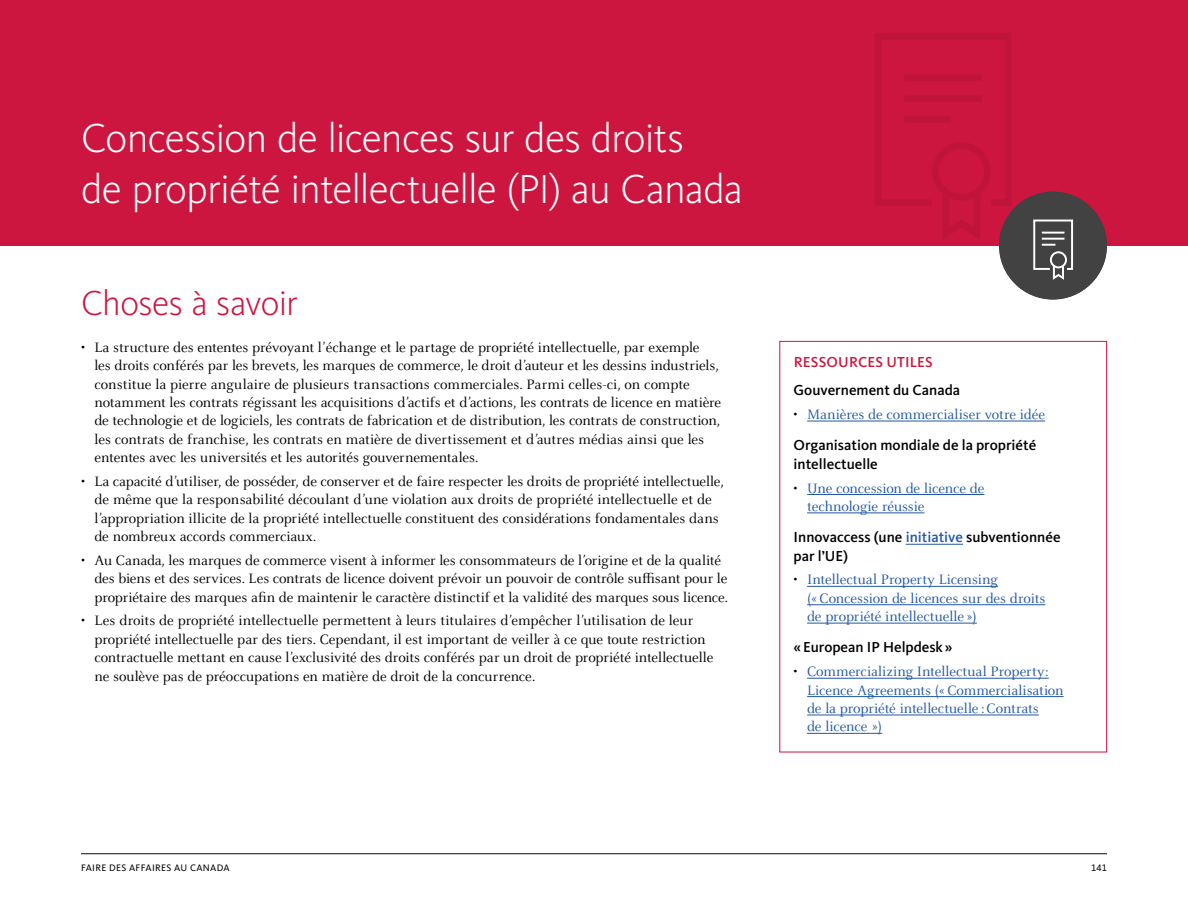
<style>
.page{position:relative;width:1188px;height:918px;background:#fff}
.page>*{position:absolute;margin:0;border:0;box-sizing:border-box;transform-origin:0 0}
.t1{font:300 42px/50.4px "Kievit Pro";letter-spacing:-.02em;color:#fff}
.t2{font:300 36px "Kievit Pro";letter-spacing:-.02em;color:#cd163f}
.t3{font:15px/18.3px "Celeste OT";letter-spacing:-.005em;color:#000}
.t4{font:15px/18.3px "Celeste OT";letter-spacing:-.005em;color:#2258a4}
.t5{font:500 15px/18.3px "Kievit Pro";color:#000}
.t6{font:500 15px "Kievit Pro";letter-spacing:.01em;color:#cd163f}
.t7{font:9.75px "Kievit Pro";letter-spacing:.035em;color:#000}
.s1{color:#000}
.s2{color:#2258a4}
</style>
<div class="page">
<hr style="left:81px;top:853px;width:1026px;height:1px;background:#414141">
<div style="left:0;top:0;width:1188px;height:246px;background:#cd163f"></div>
<hr style="left:807px;top:421px;width:238px;height:1px;background:#2258a4">
<hr style="left:807px;top:494px;width:177px;height:1px;background:#2258a4">
<hr style="left:807px;top:513px;width:117px;height:1px;background:#2258a4">
<hr style="left:906px;top:544px;width:57px;height:1px;background:#2258a4">
<hr style="left:807px;top:586px;width:191px;height:1px;background:#2258a4">
<hr style="left:807px;top:604px;width:238px;height:1px;background:#2258a4">
<hr style="left:807px;top:623px;width:170px;height:1px;background:#2258a4">
<hr style="left:807px;top:678px;width:242px;height:1px;background:#2258a4">
<hr style="left:807px;top:696px;width:257px;height:1px;background:#2258a4">
<hr style="left:807px;top:715px;width:232px;height:1px;background:#2258a4">
<hr style="left:807px;top:733px;width:75px;height:1px;background:#2258a4">
<div style="left:779px;top:341px;width:328px;height:411px;border:1px solid #cd163f"></div>
<svg style="left:875px;top:33px;width:137px;height:206px"></svg>
<div style="left:999px;top:192px;width:108px;height:108px;background:#424242;border-radius:50%"></div>
<svg style="left:1033px;top:219px;width:40px;height:61px"></svg>
<h1 class="t1" style="left:81px;top:112px;width:664px">Concession de licences sur des droits<br>de propriété intellectuelle (PI) au Canada</h1>
<h2 class="t2" style="left:81px;top:281px;width:218px">Choses à savoir</h2>
<p class="t3" style="left:94px;top:338px;width:628px;text-indent:-14px">• La structure des ententes prévoyant l’échange et le partage de propriété intellectuelle, par exemple<br>les droits conférés par les brevets, les marques de commerce, le droit d’auteur et les dessins industriels, constitue la pierre angulaire de plusieurs transactions commerciales. Parmi celles-ci, on compte notamment les contrats régissant les acquisitions d’actifs et d’actions, les contrats de licence en matière de technologie et de logiciels, les contrats de fabrication et de distribution, les contrats de construction, les contrats de franchise, les contrats en matière de divertissement et d’autres médias ainsi que les ententes avec les universités et les autorités gouvernementales.</p>
<p class="t3" style="left:94px;top:472px;width:631px;text-indent:-14px">• La capacité d’utiliser, de posséder, de conserver et de faire respecter les droits de propriété intellectuelle, de même que la responsabilité découlant d’une violation aux droits de propriété intellectuelle et de l’appropriation illicite de la propriété intellectuelle constituent des considérations fondamentales dans de nombreux accords commerciaux.</p>
<p class="t3" style="left:94px;top:551px;width:635px;text-indent:-14px">• Au Canada, les marques de commerce visent à informer les consommateurs de l’origine et de la qualité des biens et des services. Les contrats de licence doivent prévoir un pouvoir de contrôle suffisant pour le propriétaire des marques afin de maintenir le caractère distinctif et la validité des marques sous licence.</p>
<p class="t3" style="left:94px;top:611px;width:620px;text-indent:-14px">• Les droits de propriété intellectuelle permettent à leurs titulaires d’empêcher l’utilisation de leur propriété intellectuelle par des tiers. Cependant, il est important de veiller à ce que toute restriction contractuelle mettant en cause l’exclusivité des droits conférés par un droit de propriété intellectuelle ne soulève pas de préoccupations en matière de droit de la concurrence.</p>
<p class="t6" style="left:794px;top:353px;width:141px">RESSOURCES UTILES</p>
<p class="t5" style="left:794px;top:381px;width:168px">Gouvernement du Canada</p>
<p class="t4" style="left:794px;top:405px;width:253px"><span class="s1">•</span> Manières de commercialiser votre idée</p>
<p class="t5" style="left:794px;top:436px;width:244px">Organisation mondiale de la propriété intellectuelle</p>
<p class="t4" style="left:807px;top:479px;width:179px;text-indent:-14px"><span class="s1">•</span> Une concession de licence de technologie réussie</p>
<p class="t5" style="left:794px;top:528px;width:268px">Innovaccess (une <span class="s2">initiative</span> subventionnée par l’UE)</p>
<p class="t4" style="left:807px;top:571px;width:240px;text-indent:-13px"><span class="s1">•</span> Intellectual Property Licensing («Concession de licences sur des droits de propriété intellectuelle »)</p>
<p class="t5" style="left:794px;top:638px;width:160px">«European IP Helpdesk»</p>
<p class="t4" style="left:807px;top:662px;width:258px;text-indent:-14px"><span class="s1">•</span> Commercializing Intellectual Property:<br>Licence Agreements («Commercialisation de la propriété intellectuelle :Contrats<br>de licence »)</p>
<p class="t7" style="left:81px;top:862px;width:150px">FAIRE DES AFFAIRES AU CANADA</p>
<p class="t7" style="left:1091px;top:862px;width:17px">141</p>
</div>
